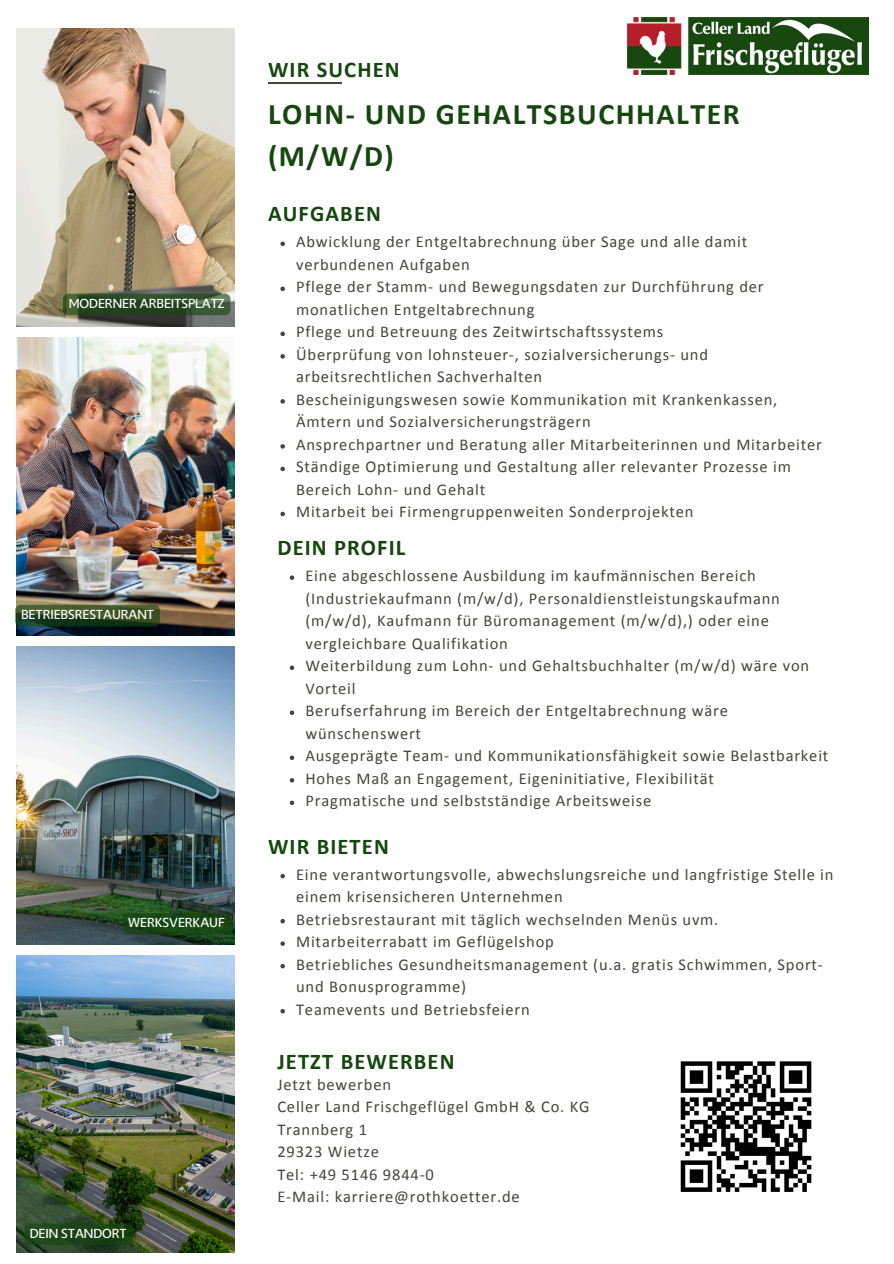
<style>
.page{position:relative;width:894px;height:1264px;background:#fff}
.page>*{position:absolute;margin:0;border:0;box-sizing:border-box;transform-origin:0 0}
.t1{font:700 30px/41.7px "Calibri";letter-spacing:.05em;color:#16470f}
.t2{font:700 22.5px "Calibri";letter-spacing:.05em;color:#16470f}
.t3{font:16.5px/22.5px "Calibri";letter-spacing:.05em;color:#444440}
.t4{font:14.55px "Slippy";color:#fff}
</style>
<div class="page">
<img style="left:16px;top:28px;width:218px;height:298px">
<img style="left:16px;top:338px;width:218px;height:297px">
<img style="left:16px;top:646px;width:218px;height:298px">
<img style="left:16px;top:955px;width:218px;height:297px">
<hr style="left:268px;top:82px;width:73px;height:2px;background:#444440">
<img style="left:627px;top:18px;width:241px;height:56px">
<svg style="left:680px;top:1061px;width:131px;height:130px"></svg>
<svg style="left:290px;top:575px;width:4px;height:5px"></svg>
<svg style="left:290px;top:665px;width:4px;height:5px"></svg>
<svg style="left:290px;top:710px;width:4px;height:5px"></svg>
<svg style="left:290px;top:755px;width:4px;height:5px"></svg>
<svg style="left:290px;top:778px;width:4px;height:4px"></svg>
<svg style="left:290px;top:800px;width:4px;height:5px"></svg>
<svg style="left:280px;top:241px;width:5px;height:5px"></svg>
<svg style="left:280px;top:286px;width:5px;height:5px"></svg>
<svg style="left:280px;top:331px;width:5px;height:5px"></svg>
<svg style="left:280px;top:354px;width:5px;height:4px"></svg>
<svg style="left:280px;top:399px;width:5px;height:4px"></svg>
<svg style="left:280px;top:444px;width:5px;height:4px"></svg>
<svg style="left:280px;top:466px;width:5px;height:5px"></svg>
<svg style="left:280px;top:511px;width:5px;height:5px"></svg>
<div style="left:24px;top:1223px;width:109px;height:21px;background:#16470f;border-radius:5px;opacity:.64"></div>
<div style="left:15px;top:605px;width:145px;height:21px;background:#16470f;border-radius:5px;opacity:.64"></div>
<svg style="left:63px;top:294px;width:167px;height:21px;background:#2f4e29"></svg>
<svg style="left:280px;top:873px;width:5px;height:5px"></svg>
<svg style="left:280px;top:918px;width:5px;height:5px"></svg>
<svg style="left:280px;top:941px;width:5px;height:4px"></svg>
<svg style="left:280px;top:964px;width:5px;height:4px"></svg>
<svg style="left:280px;top:1009px;width:5px;height:4px"></svg>
<div style="left:122px;top:913px;width:109px;height:21px;background:#16470f;border-radius:5px"></div>
<p class="t4" style="left:69px;top:296px;width:157px">MODERNER ARBEITSPLATZ</p>
<p class="t4" style="left:21px;top:607px;width:135px">BETRIEBSRESTAURANT</p>
<h3 class="t4" style="left:128px;top:915px;width:98px">WERKSVERKAUF</h3>
<p class="t4" style="left:30px;top:1225px;width:98px">DEIN STANDORT</p>
<p class="t2" style="left:268px;top:60px;width:133px">WIR SUCHEN</p>
<p class="t1" style="left:268px;top:96px;width:473px">LOHN- UND GEHALTSBUCHHALTER (M/W/D)</p>
<p class="t2" style="left:268px;top:204px;width:114px">AUFGABEN</p>
<p class="t3" style="left:296px;top:232px;width:452px">Abwicklung der Entgeltabrechnung über Sage und alle damit verbundenen Aufgaben</p>
<p class="t3" style="left:296px;top:277px;width:469px">Pflege der Stamm- und Bewegungsdaten zur Durchführung der monatlichen Entgeltabrechnung</p>
<p class="t3" style="left:296px;top:322px;width:368px">Pflege und Betreuung des Zeitwirtschaftssystems</p>
<p class="t3" style="left:296px;top:344px;width:413px">Überprüfung von lohnsteuer-, sozialversicherungs- und arbeitsrechtlichen Sachverhalten</p>
<p class="t3" style="left:296px;top:389px;width:482px">Bescheinigungswesen sowie Kommunikation mit Krankenkassen,<br>Ämtern und Sozialversicherungsträgern</p>
<p class="t3" style="left:296px;top:434px;width:527px">Ansprechpartner und Beratung aller Mitarbeiterinnen und Mitarbeiter</p>
<h2 class="t3" style="left:296px;top:457px;width:496px">Ständige Optimierung und Gestaltung aller relevanter Prozesse im<br>Bereich Lohn- und Gehalt</h2>
<p class="t3" style="left:296px;top:502px;width:399px">Mitarbeit bei Firmengruppenweiten Sonderprojekten</p>
<p class="t2" style="left:277px;top:538px;width:129px">DEIN PROFIL</p>
<p class="t3" style="left:305px;top:565px;width:476px">Eine abgeschlossene Ausbildung im kaufmännischen Bereich (Industriekaufmann (m/w/d), Personaldienstleistungskaufmann (m/w/d), Kaufmann für Büromanagement (m/w/d),) oder eine vergleichbare Qualifikation</p>
<p class="t3" style="left:305px;top:655px;width:505px">Weiterbildung zum Lohn- und Gehaltsbuchhalter (m/w/d) wäre von<br>Vorteil</p>
<h2 class="t3" style="left:305px;top:700px;width:424px">Berufserfahrung im Bereich der Entgeltabrechnung wäre wünschenswert</h2>
<h1 class="t3" style="left:305px;top:745px;width:524px">Ausgeprägte Team- und Kommunikationsfähigkeit sowie Belastbarkeit</h1>
<h2 class="t3" style="left:305px;top:768px;width:410px">Hohes Maß an Engagement, Eigeninitiative, Flexibilität</h2>
<p class="t3" style="left:305px;top:790px;width:347px">Pragmatische und selbstständige Arbeitsweise</p>
<h2 class="t2" style="left:268px;top:837px;width:122px">WIR BIETEN</h2>
<p class="t3" style="left:296px;top:864px;width:539px">Eine verantwortungsvolle, abwechslungsreiche und langfristige Stelle in einem krisensicheren Unternehmen</p>
<p class="t3" style="left:296px;top:909px;width:424px">Betriebsrestaurant mit täglich wechselnden Menüs uvm.</p>
<p class="t3" style="left:296px;top:931px;width:259px">Mitarbeiterrabatt im Geflügelshop</p>
<p class="t3" style="left:296px;top:954px;width:528px">Betriebliches Gesundheitsmanagement (u.a. gratis Schwimmen, Sport&shy;und Bonusprogramme)</p>
<p class="t3" style="left:296px;top:999px;width:235px">Teamevents und Betriebsfeiern</p>
<p class="t2" style="left:277px;top:1052px;width:179px">JETZT BEWERBEN</p>
<h2 class="t3" style="left:277px;top:1074px;width:313px">Jetzt bewerben<br>Celler Land Frischgeflügel GmbH &amp; Co. KG<br>Trannberg 1<br>29323 Wietze<br>Tel: +49 5146 9844-0<br>E-Mail: karriere@rothkoetter.de</h2>
</div>
